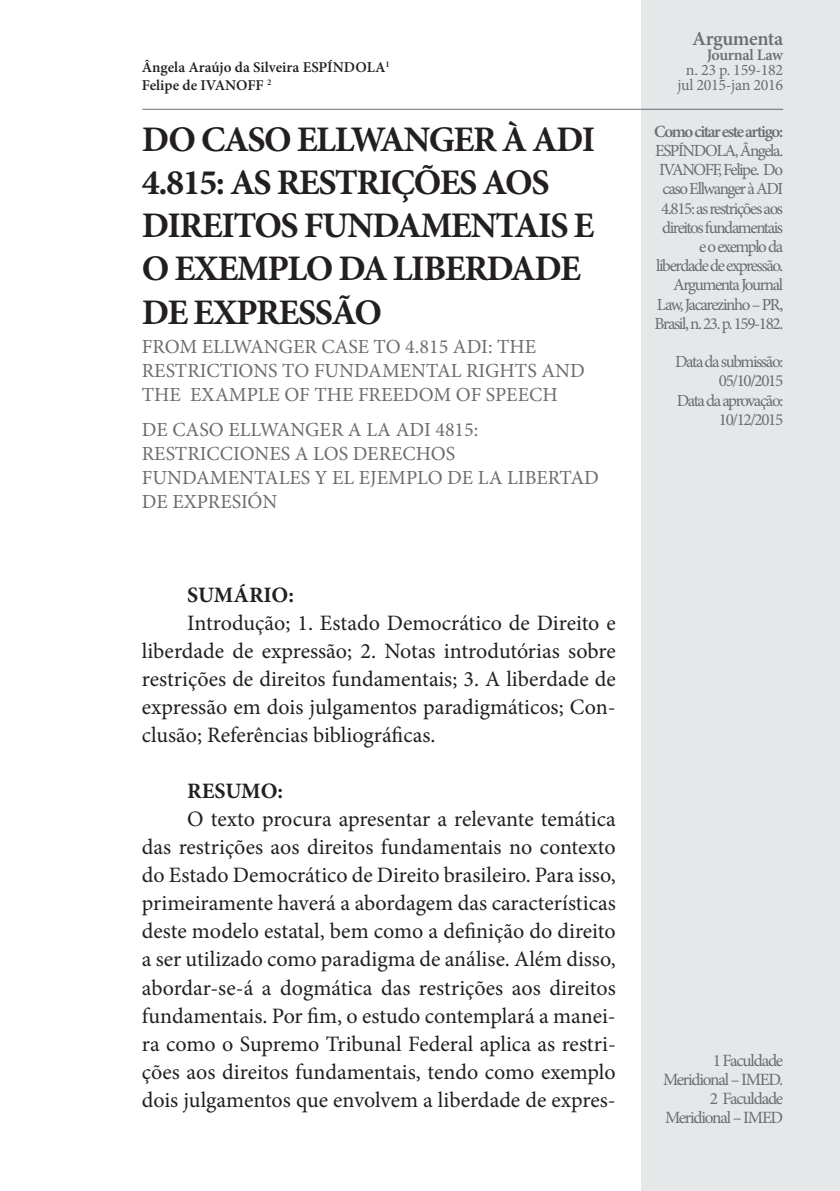
<style>
.page{position:relative;width:840px;height:1191px;background:#fff}
.page>*{position:absolute;margin:0;border:0;box-sizing:border-box;transform-origin:0 0}
.t1{font:700 36px/43.2px "Minion Pro";letter-spacing:-.04em;color:#231f20}
.t2{font:22px/28px "Minion Pro";color:#231f20;text-align:justify}
.t3{font:700 22px "Minion Pro";letter-spacing:-.005em;color:#231f20}
.t4{font:20px/24px "Minion Pro";color:#6c6d70}
.t5{font:600 20px "Minion Pro";letter-spacing:-.02em;color:#6c6d70}
.t6{font:17.2px/19.2px "Minion Pro";letter-spacing:-.07em;color:#6c6d70;text-align:right}
.t7{font:17px/19.2px "Minion Pro";letter-spacing:-.08em;color:#6c6d70;text-align:right}
.t8{font:600 17px "Minion Pro";letter-spacing:-.08em;color:#6c6d70}
.t9{font:16px/15.2px "Minion Pro";letter-spacing:-.02em;color:#6c6d70;text-align:center}
.t10{font:600 16px "Minion Pro";letter-spacing:-.02em;color:#6c6d70}
.t11{font:600 15px/18px "Minion Pro";color:#231f20}
</style>
<div class="page">
<div style="left:641px;top:0;width:198px;height:1191px;background:#e6e7e9"></div>
<hr style="left:142px;top:109px;width:640px;height:1px;background:#6c6d70">
<p class="t11" style="left:142px;top:58px;width:249px">Ângela Araújo da Silveira ESPÍNDOLA<sup>1<br></sup>Felipe de IVANOFF <sup>2</sup></p>
<h1 class="t1" style="left:142px;top:117px;width:454px">DO CASO ELLWANGER À ADI<br>4.815: AS RESTRIÇÕES AOS<br>DIREITOS FUNDAMENTAIS E<br>O EXEMPLO DA LIBERDADE<br>DE EXPRESSÃO</h1>
<p class="t4" style="left:142px;top:335px;width:444px">FROM ELLWANGER CASE TO 4.815 ADI: THE<br>RESTRICTIONS TO FUNDAMENTAL RIGHTS AND<br>THE EXAMPLE OF THE FREEDOM OF SPEECH</p>
<p class="t4" style="left:142px;top:417px;width:458px">DE CASO ELLWANGER A LA ADI 4815:<br>RESTRICCIONES A LOS DERECHOS<br>FUNDAMENTALES Y EL EJEMPLO DE LA LIBERTAD<br>DE EXPRESIÓN</p>
<p class="t3" style="left:187px;top:580px;width:108px">SUMÁRIO:</p>
<p class="t2" style="left:142px;top:609px;width:475px;text-indent:45px">Introdução; 1. Estado Democrático de Direito e liberdade de expressão; 2. Notas introdutórias sobre restrições de direitos fundamentais; 3. A liberdade de expressão em dois julgamentos paradigmáticos; Con&shy;clusão; Referências bibliográficas.</p>
<p class="t3" style="left:187px;top:776px;width:97px">RESUMO:</p>
<p class="t2" style="left:142px;top:805px;width:475px;text-indent:45px">O texto procura apresentar a relevante temática das restrições aos direitos fundamentais no contexto do Estado Democrático de Direito brasileiro. Para isso, primeiramente haverá a abordagem das características deste modelo estatal, bem como a definição do direito a ser utilizado como paradigma de análise. Além disso, abordar-se-á a dogmática das restrições aos direitos fundamentais. Por fim, o estudo contemplará a manei&shy;ra como o Supremo Tribunal Federal aplica as restri&shy;ções aos direitos fundamentais, tendo como exemplo dois julgamentos que envolvem a liberdade de expres-</p>
<p class="t5" style="left:691px;top:25px;width:92px">Argumenta</p>
<p class="t10" style="left:706px;top:44px;width:78px">Journal Law</p>
<p class="t9" style="left:677px;top:63px;width:107px">n. 23 p. 159-182 jul 2015-jan 2016</p>
<p class="t8" style="left:653px;top:120px;width:130px">Como citar este artigo:</p>
<p class="t7" style="left:654px;top:141px;width:130px">ESPÍNDOLA, Ângela.<br>IVANOFF, Felipe. Do caso Ellwanger à ADI<br>4.815: as restrições aos direitos fundamentais e o exemplo da liberdade de expressão.<br>Argumenta Journal<br>Law, Jacarezinho – PR,<br>Brasil, n. 23. p. 159-182.</p>
<p class="t7" style="left:674px;top:352px;width:110px">Data da submissão:<br>05/10/2015<br>Data da aprovação:<br>10/12/2015</p>
<p class="t6" style="left:662px;top:1050px;width:122px">1 Faculdade<br>Meridional – IMED.<br>2 Faculdade<br>Meridional – IMED</p>
</div>
